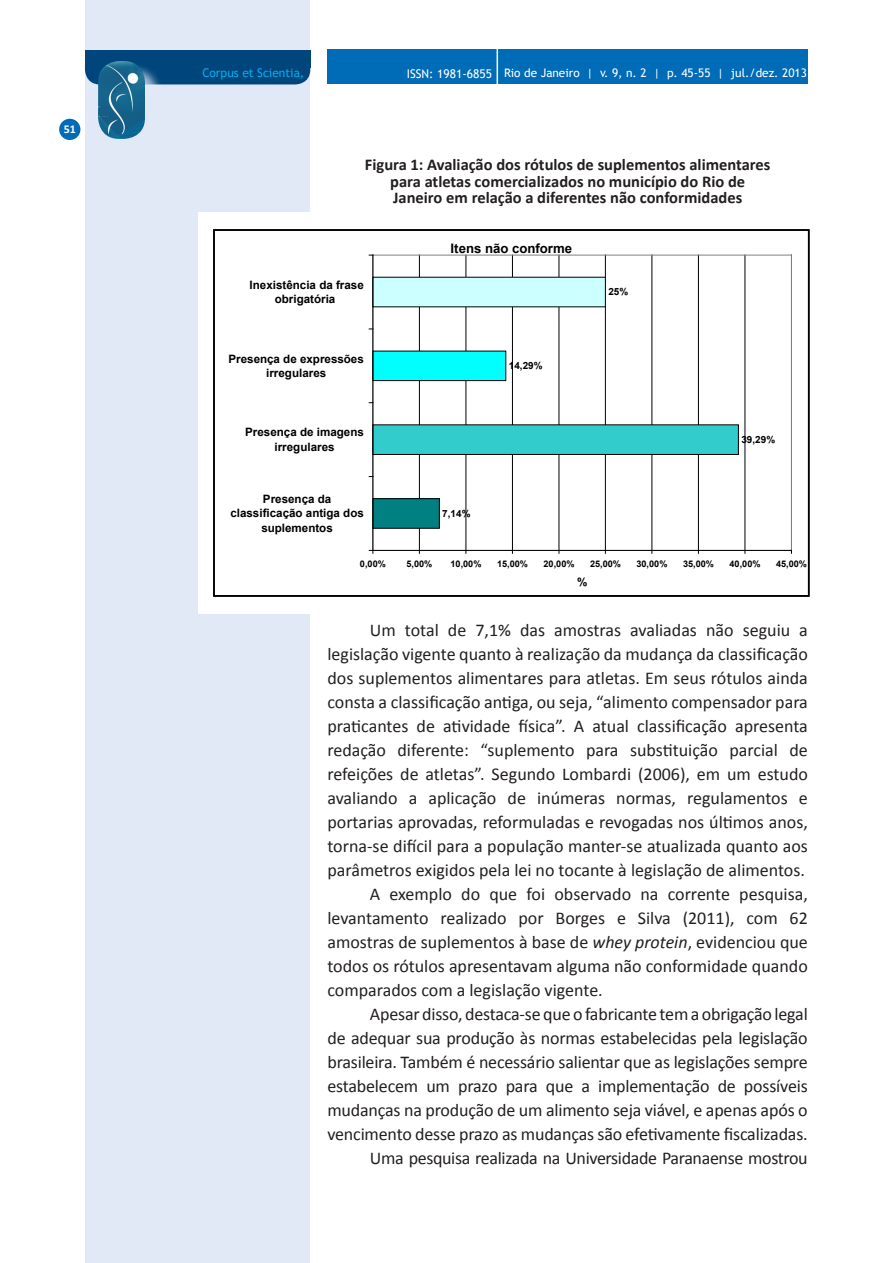
<style>
.page{position:relative;width:893px;height:1263px;background:#fff}
.page>*{position:absolute;margin:0;border:0;box-sizing:border-box;transform-origin:0 0}
.t1{font:18px "Calibri";color:#231f20}
.t2{font:18px "Calibri";letter-spacing:-.02em;color:#231f20}
.t3{font:700 16.5px/16.5px "Calibri";color:#231f20;text-align:center}
.t4{font:700 13.2px "Arial";color:#000}
.t5{font:12px "Trebuchet MS";color:#00aeef}
.t6{font:12px "Trebuchet MS";color:#fff}
.t7{font:700 12px "Calibri";color:#fff}
.t8{font:11.85px "Trebuchet MS";color:#fff}
.t9{font:700 11.55px/14.4px "Arial";color:#000;text-align:center}
.t10{font:700 9.9px "Arial";letter-spacing:.005em;color:#000}
.t11{font:700 9.15px "Arial";color:#000}
.s1{font-style:italic}
</style>
<div class="page">
<div style="left:85px;top:0;width:225px;height:1263px;background:#e1e9f6"></div>
<div style="left:327px;top:50px;width:481px;height:34px;background:#006cb7"></div>
<hr style="left:497px;top:3px;width:1px;height:81px;background:#fff">
<div style="left:85px;top:50px;width:225px;height:17px;background:#00467d"></div>
<div style="left:85px;top:50px;width:225px;height:34px;background:#00467d;border-radius:15px"></div>
<div style="left:100px;top:63px;width:64px;height:94px;background:#e1e9f6;opacity:.75"></div>
<img style="left:98px;top:61px;width:47px;height:78px">
<div style="left:98px;top:106px;width:12px;height:11px;background:#155e87;border-radius:3px"></div>
<div style="left:59px;top:119px;width:21px;height:21px;background:#006cb7;border-radius:50%"></div>
<div style="left:198px;top:213px;width:144px;height:401px;background:#fff"></div>
<hr style="left:419px;top:255px;width:1px;height:295px;background:#000">
<hr style="left:466px;top:255px;width:1px;height:295px;background:#000">
<hr style="left:512px;top:255px;width:1px;height:295px;background:#000">
<hr style="left:559px;top:255px;width:1px;height:295px;background:#000">
<hr style="left:605px;top:255px;width:1px;height:295px;background:#000">
<hr style="left:652px;top:255px;width:1px;height:295px;background:#000">
<hr style="left:698px;top:255px;width:1px;height:295px;background:#000">
<hr style="left:745px;top:255px;width:1px;height:295px;background:#000">
<hr style="left:373px;top:255px;width:418px;height:1px;background:#808080">
<hr style="left:791px;top:255px;width:1px;height:295px;background:#808080">
<hr style="left:372px;top:255px;width:1px;height:295px;background:#808080">
<div style="left:373px;top:499px;width:66px;height:29px;background:#008080"></div>
<div style="left:373px;top:498px;width:67px;height:31px;border:1px solid #000"></div>
<div style="left:373px;top:425px;width:365px;height:29px;background:#3cc"></div>
<div style="left:373px;top:424px;width:366px;height:31px;border:1px solid #000"></div>
<div style="left:373px;top:351px;width:133px;height:30px;background:#0ff"></div>
<div style="left:373px;top:351px;width:133px;height:30px;border:1px solid #000"></div>
<div style="left:373px;top:277px;width:232px;height:30px;background:#cff"></div>
<hr style="left:373px;top:550px;width:418px;height:1px;background:#000">
<hr style="left:373px;top:255px;width:1px;height:295px;background:#000">
<div style="left:213px;top:229px;width:596px;height:368px;border:2px solid #000"></div>
<p class="t7" style="left:64px;top:121px;width:14px">51</p>
<p class="t5" style="left:202px;top:66px;width:103px">Corpus et Scientia,</p>
<p class="t6" style="left:407px;top:66px;width:87px">ISSN: 1981-6855</p>
<p class="t8" style="left:504px;top:66px;width:304px">Rio de Janeiro | v. 9, n. 2 | p. 45-55 | jul./dez. 2013</p>
<p class="t3" style="left:365px;top:157px;width:407px">Figura 1: Avaliação dos rótulos de suplementos alimentares para atletas comercializados no município do Rio de<br>Janeiro em relação a diferentes não conformidades</p>
<p class="t4" style="left:451px;top:239px;width:123px">Itens não conforme</p>
<p class="t9" style="left:250px;top:278px;width:116px">Inexistência da frase obrigatória</p>
<p class="t9" style="left:228px;top:352px;width:137px">Presença de expressões irregulares</p>
<p class="t9" style="left:245px;top:425px;width:120px">Presença de imagens irregulares</p>
<p class="t9" style="left:230px;top:492px;width:135px">Presença da classificação antiga dos suplementos</p>
<p class="t10" style="left:509px;top:359px;width:35px">14,29%</p>
<p class="t10" style="left:442px;top:507px;width:30px">7,14%</p>
<p class="t10" style="left:608px;top:285px;width:21px">25%</p>
<p class="t10" style="left:741px;top:433px;width:35px">39,29%</p>
<p class="t11" style="left:360px;top:558px;width:27px">0,00%</p>
<p class="t11" style="left:406px;top:558px;width:27px">5,00%</p>
<p class="t11" style="left:451px;top:558px;width:32px">10,00%</p>
<p class="t11" style="left:497px;top:558px;width:32px">15,00%</p>
<p class="t11" style="left:544px;top:558px;width:32px">20,00%</p>
<p class="t11" style="left:590px;top:558px;width:32px">25,00%</p>
<p class="t11" style="left:636px;top:558px;width:32px">30,00%</p>
<p class="t11" style="left:683px;top:558px;width:32px">35,00%</p>
<p class="t11" style="left:730px;top:558px;width:32px">40,00%</p>
<p class="t11" style="left:776px;top:558px;width:32px">45,00%</p>
<p class="t9" style="left:577px;top:575px;width:12px">%</p>
<p class="t1" style="left:370px;top:619px;width:439px">Um total de 7,1% das amostras avaliadas não seguiu a</p>
<p class="t1" style="left:327px;top:643px;width:482px">legislação vigente quanto à realização da mudança da classificação</p>
<p class="t1" style="left:327px;top:667px;width:482px">dos suplementos alimentares para atletas. Em seus rótulos ainda</p>
<p class="t1" style="left:327px;top:691px;width:482px">consta a classificação antiga, ou seja, “alimento compensador para</p>
<p class="t1" style="left:327px;top:715px;width:482px">praticantes de atividade física”. A atual classificação apresenta</p>
<p class="t1" style="left:327px;top:739px;width:482px">redação diferente: “suplemento para substituição parcial de</p>
<p class="t1" style="left:327px;top:763px;width:482px">refeições de atletas”. Segundo Lombardi (2006), em um estudo</p>
<p class="t1" style="left:327px;top:787px;width:482px">avaliando a aplicação de inúmeras normas, regulamentos e</p>
<p class="t1" style="left:327px;top:811px;width:482px">portarias aprovadas, reformuladas e revogadas nos últimos anos,</p>
<p class="t1" style="left:327px;top:835px;width:482px">torna-se difícil para a população manter-se atualizada quanto aos</p>
<p class="t1" style="left:327px;top:859px;width:479px">parâmetros exigidos pela lei no tocante à legislação de alimentos.</p>
<p class="t1" style="left:370px;top:883px;width:439px">A exemplo do que foi observado na corrente pesquisa,</p>
<p class="t1" style="left:327px;top:907px;width:482px">levantamento realizado por Borges e Silva (2011), com 62</p>
<p class="t1" style="left:327px;top:931px;width:482px">amostras de suplementos à base de <span class="s1">whey protein</span>, evidenciou que</p>
<p class="t1" style="left:327px;top:955px;width:482px">todos os rótulos apresentavam alguma não conformidade quando</p>
<p class="t1" style="left:327px;top:979px;width:277px">comparados com a legislação vigente.</p>
<p class="t1" style="left:370px;top:1003px;width:439px">Apesar disso, destaca-se que o fabricante tem a obrigação legal</p>
<p class="t1" style="left:327px;top:1027px;width:482px">de adequar sua produção às normas estabelecidas pela legislação</p>
<p class="t1" style="left:327px;top:1051px;width:482px">brasileira. Também é necessário salientar que as legislações sempre</p>
<p class="t1" style="left:327px;top:1074px;width:482px">estabelecem um prazo para que a implementação de possíveis</p>
<p class="t1" style="left:327px;top:1098px;width:482px">mudanças na produção de um alimento seja viável, e apenas após o</p>
<p class="t1" style="left:327px;top:1122px;width:482px">vencimento desse prazo as mudanças são efetivamente fiscalizadas.</p>
<p class="t2" style="left:370px;top:1146px;width:439px">Uma pesquisa realizada na Universidade Paranaense mostrou</p>
</div>
